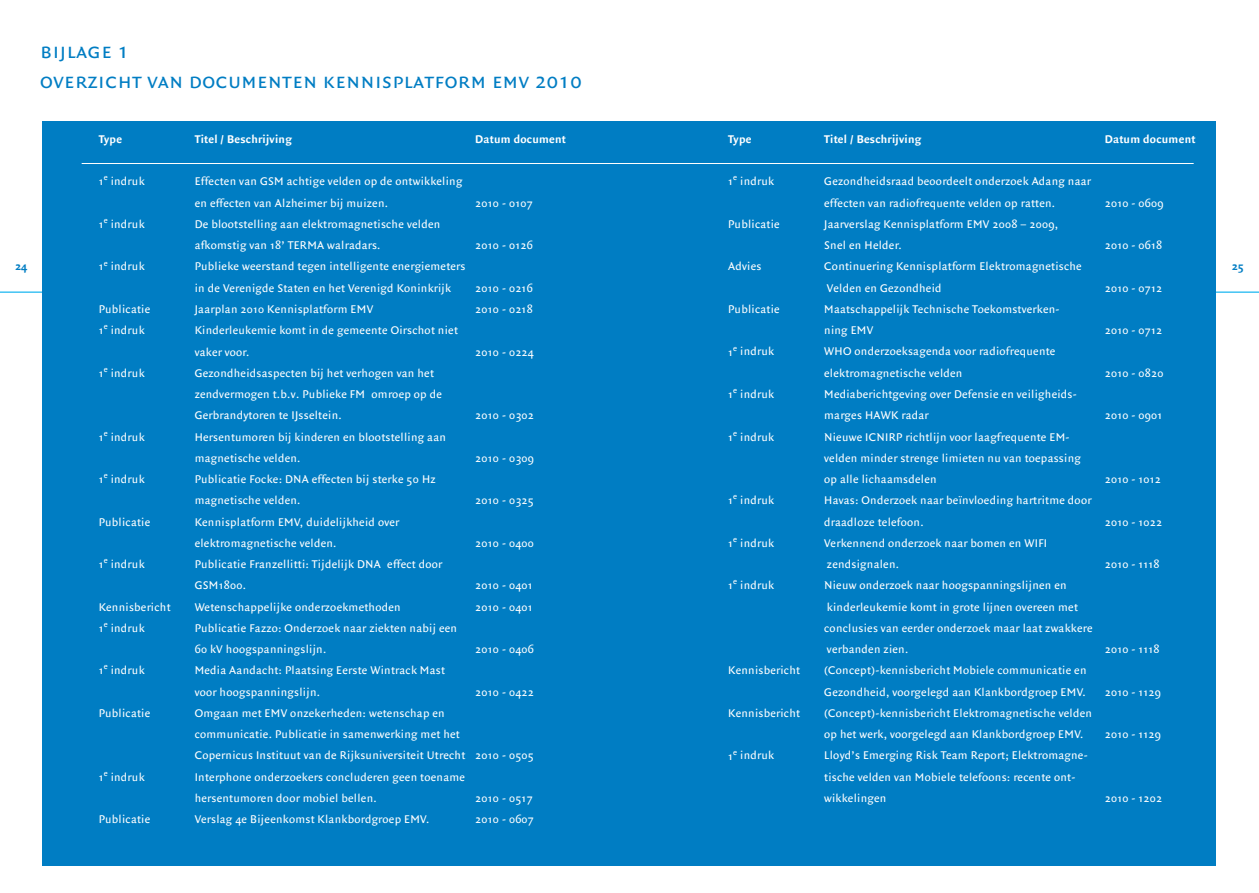
<style>
.page{position:relative;width:1259px;height:893px;background:#fff}
.page>*{position:absolute;margin:0;border:0;box-sizing:border-box;transform-origin:0 0}
.t1{font:22.5px/30px "Quadraat Sans Small Caps";letter-spacing:.025em;color:#007dc3}
.t2{font:12px/21.3px "Quadraat Sans";letter-spacing:.025em;color:#fff}
.t3{font:700 12px "Quadraat Sans";letter-spacing:.025em;color:#fff}
.t4{font:700 12px "Quadraat Sans";color:#007dc3}
</style>
<div class="page">
<hr style="left:1160px;top:292px;width:99px;height:1px;background:#00aeef">
<hr style="left:0;top:292px;width:629px;height:1px;background:#00aeef">
<div style="left:43px;top:122px;width:1173px;height:744px;background:#007dc3"></div>
<hr style="left:82px;top:163px;width:1111px;height:1px;background:#fff">
<h1 class="t1" style="left:40px;top:36px;width:543px">bijlage 1<br>overzicht van documenten kennisplatform emv 2010</h1>
<p class="t3" style="left:99px;top:132px;width:25px">Type</p>
<p class="t3" style="left:195px;top:132px;width:99px">Titel / Beschrijving</p>
<p class="t3" style="left:475px;top:132px;width:92px">Datum document</p>
<p class="t2" style="left:99px;top:171px;width:47px">1<sup>e</sup> indruk</p>
<p class="t2" style="left:195px;top:171px;width:269px">Effecten van GSM achtige velden op de ontwikkeling en effecten van Alzheimer bij muizen.</p>
<p class="t2" style="left:475px;top:192px;width:59px">2010 - 0107</p>
<p class="t3" style="left:728px;top:132px;width:25px">Type</p>
<p class="t3" style="left:824px;top:132px;width:99px">Titel / Beschrijving</p>
<p class="t3" style="left:1104px;top:132px;width:92px">Datum document</p>
<p class="t2" style="left:728px;top:171px;width:47px">1<sup>e</sup> indruk</p>
<p class="t2" style="left:824px;top:171px;width:268px">Gezondheidsraad beoordeelt onderzoek Adang naar effecten van radiofrequente velden op ratten.</p>
<p class="t2" style="left:1104px;top:192px;width:60px">2010 - 0609</p>
<p class="t2" style="left:99px;top:213px;width:47px">1<sup>e</sup> indruk</p>
<p class="t2" style="left:195px;top:213px;width:247px">De blootstelling aan elektromagnetische velden afkomstig van 18’ TERMA walradars.</p>
<p class="t2" style="left:475px;top:235px;width:59px">2010 - 0126</p>
<p class="t2" style="left:728px;top:213px;width:53px">Publicatie</p>
<p class="t2" style="left:824px;top:213px;width:235px">Jaarverslag Kennisplatform EMV 2008 – 2009,<br>Snel en Helder.</p>
<p class="t2" style="left:1104px;top:235px;width:59px">2010 - 0618</p>
<p class="t2" style="left:99px;top:256px;width:47px">1<sup>e</sup> indruk</p>
<p class="t2" style="left:195px;top:256px;width:272px">Publieke weerstand tegen intelligente energiemeters in de Verenigde Staten en het Verenigd Koninkrijk</p>
<p class="t2" style="left:728px;top:256px;width:35px">Advies</p>
<p class="t2" style="left:824px;top:256px;width:259px">Continuering Kennisplatform Elektromagnetische<br>Velden en Gezondheid</p>
<p class="t4" style="left:15px;top:260px;width:13px">24</p>
<p class="t4" style="left:1231px;top:260px;width:13px">25</p>
<p class="t2" style="left:475px;top:277px;width:59px">2010 - 0216</p>
<p class="t2" style="left:1104px;top:277px;width:59px">2010 - 0712</p>
<p class="t2" style="left:99px;top:299px;width:53px">Publicatie</p>
<p class="t2" style="left:195px;top:299px;width:180px">Jaarplan 2010 Kennisplatform EMV</p>
<p class="t2" style="left:475px;top:299px;width:59px">2010 - 0218</p>
<p class="t2" style="left:99px;top:320px;width:47px">1<sup>e</sup> indruk</p>
<p class="t2" style="left:195px;top:320px;width:265px">Kinderleukemie komt in de gemeente Oirschot niet vaker voor.</p>
<p class="t2" style="left:475px;top:341px;width:60px">2010 - 0224</p>
<p class="t2" style="left:99px;top:362px;width:47px">1<sup>e</sup> indruk</p>
<p class="t2" style="left:195px;top:362px;width:249px">Gezondheidsaspecten bij het verhogen van het zendvermogen t.b.v. Publieke FM‐omroep op de<br>Gerbrandytoren te IJsseltein.</p>
<p class="t2" style="left:475px;top:405px;width:60px">2010 - 0302</p>
<p class="t2" style="left:728px;top:299px;width:53px">Publicatie</p>
<p class="t2" style="left:824px;top:299px;width:237px">Maatschappelijk Technische Toekomstverken&shy;ning EMV</p>
<p class="t2" style="left:728px;top:341px;width:47px">1<sup>e</sup> indruk</p>
<p class="t2" style="left:824px;top:341px;width:233px">WHO onderzoeksagenda voor radiofrequente elektromagnetische velden</p>
<p class="t2" style="left:728px;top:384px;width:47px">1<sup>e</sup> indruk</p>
<p class="t2" style="left:824px;top:384px;width:254px">Mediaberichtgeving over Defensie en veiligheids&shy;marges HAWK radar</p>
<p class="t2" style="left:1104px;top:320px;width:59px">2010 - 0712</p>
<p class="t2" style="left:1104px;top:362px;width:60px">2010 - 0820</p>
<p class="t2" style="left:1104px;top:405px;width:59px">2010 - 0901</p>
<p class="t2" style="left:99px;top:426px;width:47px">1<sup>e</sup> indruk</p>
<p class="t2" style="left:195px;top:426px;width:253px">Hersentumoren bij kinderen en blootstelling aan magnetische velden.</p>
<p class="t2" style="left:99px;top:469px;width:47px">1<sup>e</sup> indruk</p>
<p class="t2" style="left:195px;top:469px;width:242px">Publicatie Focke: DNA effecten bij sterke 50 Hz magnetische velden.</p>
<p class="t2" style="left:99px;top:511px;width:53px">Publicatie</p>
<p class="t2" style="left:195px;top:511px;width:206px">Kennisplatform EMV, duidelijkheid over elektromagnetische velden.</p>
<p class="t2" style="left:99px;top:554px;width:47px">1<sup>e</sup> indruk</p>
<p class="t2" style="left:195px;top:554px;width:249px">Publicatie Franzellitti: Tijdelijk DNA‐effect door<br>GSM1800.</p>
<p class="t2" style="left:475px;top:447px;width:60px">2010 - 0309</p>
<p class="t2" style="left:475px;top:490px;width:60px">2010 - 0325</p>
<p class="t2" style="left:475px;top:532px;width:60px">2010 - 0400</p>
<p class="t2" style="left:475px;top:575px;width:59px">2010 - 0401</p>
<p class="t2" style="left:99px;top:596px;width:73px">Kennisbericht</p>
<p class="t2" style="left:195px;top:596px;width:207px">Wetenschappelijke onderzoekmethoden</p>
<p class="t2" style="left:475px;top:596px;width:59px">2010 - 0401</p>
<p class="t2" style="left:99px;top:617px;width:47px">1<sup>e</sup> indruk</p>
<p class="t2" style="left:195px;top:617px;width:264px">Publicatie Fazzo: Onderzoek naar ziekten nabij een<br>60 kV hoogspanningslijn.</p>
<p class="t2" style="left:475px;top:639px;width:60px">2010 - 0406</p>
<p class="t2" style="left:728px;top:426px;width:47px">1<sup>e</sup> indruk</p>
<p class="t2" style="left:824px;top:426px;width:258px">Nieuwe ICNIRP richtlijn voor laagfrequente EM&shy;velden minder strenge limieten nu van toepassing op alle lichaamsdelen</p>
<p class="t2" style="left:728px;top:490px;width:47px">1<sup>e</sup> indruk</p>
<p class="t2" style="left:824px;top:490px;width:269px">Havas: Onderzoek naar beïnvloeding hartritme door draadloze telefoon.</p>
<p class="t2" style="left:728px;top:532px;width:47px">1<sup>e</sup> indruk</p>
<p class="t2" style="left:824px;top:532px;width:224px">Verkennend onderzoek naar bomen en WIFI zendsignalen.</p>
<p class="t2" style="left:728px;top:575px;width:47px">1<sup>e</sup> indruk</p>
<p class="t2" style="left:824px;top:575px;width:270px">Nieuw onderzoek naar hoogspanningslijnen en kinderleukemie komt in grote lijnen overeen met conclusies van eerder onderzoek maar laat zwakkere verbanden zien.</p>
<p class="t2" style="left:1104px;top:469px;width:58px">2010 - 1012</p>
<p class="t2" style="left:1104px;top:511px;width:59px">2010 - 1022</p>
<p class="t2" style="left:1104px;top:554px;width:56px">2010 - 1118</p>
<p class="t2" style="left:1104px;top:639px;width:56px">2010 - 1118</p>
<p class="t2" style="left:99px;top:660px;width:47px">1<sup>e</sup> indruk</p>
<p class="t2" style="left:195px;top:660px;width:252px">Media Aandacht: Plaatsing Eerste Wintrack Mast voor hoogspanningslijn.</p>
<p class="t2" style="left:475px;top:681px;width:60px">2010 - 0422</p>
<p class="t2" style="left:728px;top:660px;width:73px">Kennisbericht</p>
<p class="t2" style="left:824px;top:660px;width:264px">(Concept)-kennisbericht Mobiele communicatie en<br>Gezondheid, voorgelegd aan Klankbordgroep EMV.</p>
<p class="t2" style="left:1104px;top:681px;width:58px">2010 - 1129</p>
<p class="t2" style="left:99px;top:702px;width:53px">Publicatie</p>
<p class="t2" style="left:195px;top:702px;width:341px">Omgaan met EMV onzekerheden: wetenschap en<br>communicatie. Publicatie in samenwerking met het<br>Copernicus Instituut van de Rijksuniversiteit Utrecht 2010 - 0505</p>
<p class="t2" style="left:99px;top:766px;width:47px">1<sup>e</sup> indruk</p>
<p class="t2" style="left:195px;top:766px;width:272px">Interphone onderzoekers concluderen geen toename hersentumoren door mobiel bellen.</p>
<p class="t2" style="left:475px;top:788px;width:59px">2010 - 0517</p>
<p class="t2" style="left:728px;top:702px;width:73px">Kennisbericht</p>
<p class="t2" style="left:824px;top:702px;width:269px">(Concept)-kennisbericht Elektromagnetische velden op het werk, voorgelegd aan Klankbordgroep EMV.</p>
<p class="t2" style="left:728px;top:745px;width:47px">1<sup>e</sup> indruk</p>
<p class="t2" style="left:824px;top:745px;width:265px">Lloyd’s Emerging Risk Team Report; Elektromagne&shy;tische velden van Mobiele telefoons: recente ont&shy;wikkelingen</p>
<p class="t2" style="left:1104px;top:724px;width:58px">2010 - 1129</p>
<p class="t2" style="left:1104px;top:788px;width:59px">2010 - 1202</p>
<p class="t2" style="left:99px;top:809px;width:53px">Publicatie</p>
<p class="t2" style="left:195px;top:809px;width:236px">Verslag 4e Bijeenkomst Klankbordgroep EMV.</p>
<p class="t2" style="left:475px;top:809px;width:60px">2010 - 0607</p>
</div>
